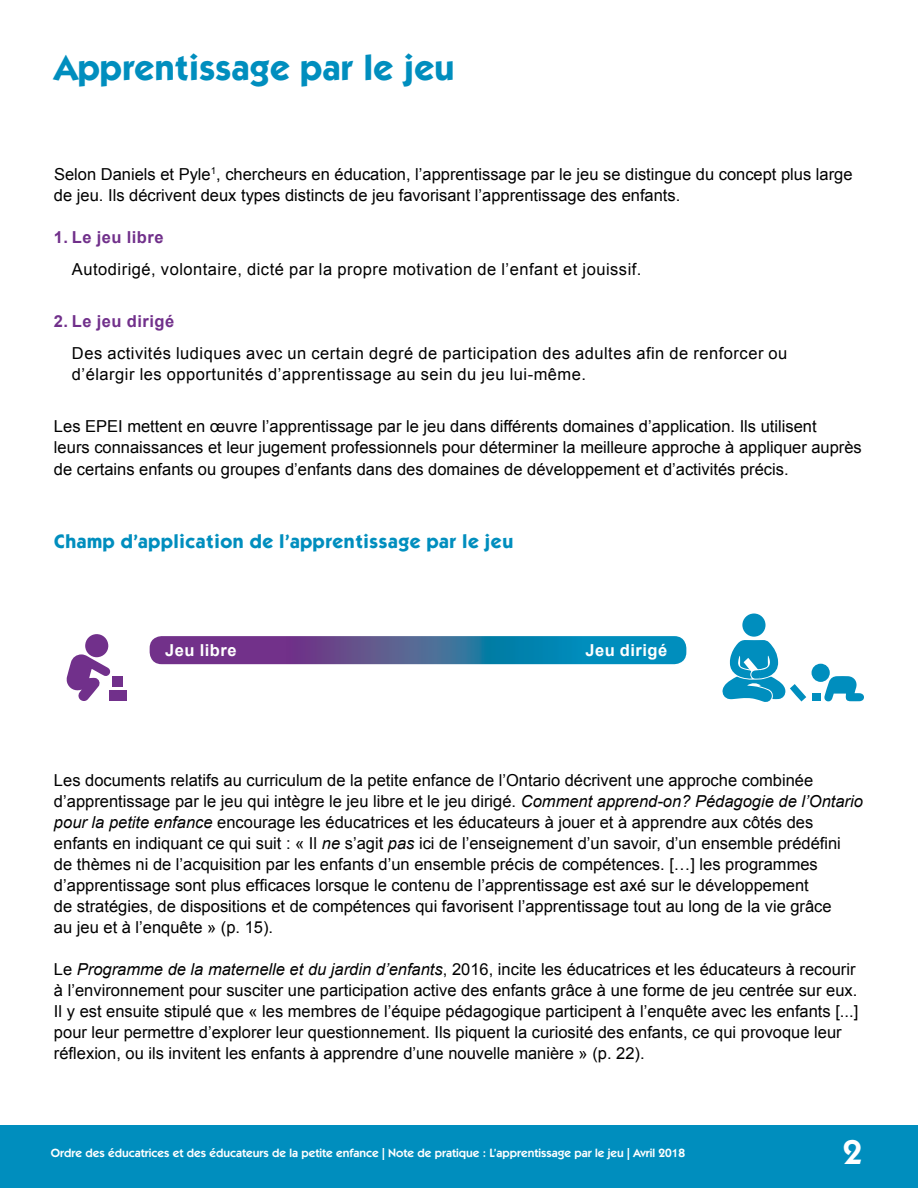
<style>
.page{position:relative;width:918px;height:1188px;background:#fff}
.page>*{position:absolute;margin:0;border:0;box-sizing:border-box;transform-origin:0 0}
.t1{font:700 36px "ITC Kabel Std";letter-spacing:.01em;color:#008ebe}
.t2{font:600 34.5px "ITC Kabel Std";color:#fff}
.t3{font:700 19.5px "ITC Kabel Std";letter-spacing:.03em;color:#008ebe}
.t4{font:16.5px/21px "Arial";color:#000}
.t5{font:16.5px/21px "Arial";letter-spacing:.03em;color:#000}
.t6{font:700 16.5px "Arial";letter-spacing:.03em;color:#71308b}
.t7{font:700 16.5px "Arial";letter-spacing:.03em;color:#fff}
.t8{font:600 12px "ITC Kabel Std";color:#fff}
.s1{font-style:italic}
</style>
<div class="page">
<div style="left:0;top:1125px;width:918px;height:63px;background:#008ebe"></div>
<svg style="left:150px;top:636px;width:536px;height:28px;background:#3f639e"></svg>
<svg style="left:67px;top:654px;width:44px;height:47px"></svg>
<div style="left:85px;top:634px;width:23px;height:23px;background:#71308b;border-radius:50%"></div>
<div style="left:109px;top:690px;width:17px;height:11px;background:#71308b"></div>
<div style="left:112px;top:676px;width:11px;height:11px;background:#71308b"></div>
<svg style="left:824px;top:676px;width:40px;height:26px"></svg>
<div style="left:812px;top:664px;width:18px;height:18px;background:#008ebe;border-radius:50%"></div>
<div style="left:812px;top:694px;width:9px;height:7px;background:#008ebe"></div>
<svg style="left:722px;top:640px;width:84px;height:62px"></svg>
<div style="left:742px;top:614px;width:24px;height:23px;background:#008ebe;border-radius:50%"></div>
<h1 class="t1" style="left:54px;top:46px;width:402px">Apprentissage par le jeu</h1>
<p class="t4" style="left:54px;top:164px;width:800px">Selon Daniels et Pyle<sup>1</sup>, chercheurs en éducation, l’apprentissage par le jeu se distingue du concept plus large de jeu. Ils décrivent deux types distincts de jeu favorisant l’apprentissage des enfants.</p>
<p class="t6" style="left:54px;top:227px;width:111px">1. Le jeu libre</p>
<p class="t5" style="left:72px;top:259px;width:571px">Autodirigé, volontaire, dicté par la propre motivation de l’enfant et jouissif.</p>
<p class="t6" style="left:54px;top:311px;width:122px">2. Le jeu dirigé</p>
<p class="t5" style="left:72px;top:343px;width:717px">Des activités ludiques avec un certain degré de participation des adultes afin de renforcer ou d’élargir les opportunités d’apprentissage au sein du jeu lui-même.</p>
<p class="t4" style="left:54px;top:416px;width:809px">Les EPEI mettent en œuvre l’apprentissage par le jeu dans différents domaines d’application. Ils utilisent<br>leurs connaissances et leur jugement professionnels pour déterminer la meilleure approche à appliquer auprès de certains enfants ou groupes d’enfants dans des domaines de développement et d’activités précis.</p>
<p class="t3" style="left:54px;top:529px;width:461px">Champ d’application de l’apprentissage par le jeu</p>
<p class="t7" style="left:165px;top:640px;width:73px">Jeu libre</p>
<p class="t7" style="left:585px;top:640px;width:83px">Jeu dirigé</p>
<p class="t4" style="left:54px;top:770px;width:810px">Les documents relatifs au curriculum de la petite enfance de l’Ontario décrivent une approche combinée d’apprentissage par le jeu qui intègre le jeu libre et le jeu dirigé. <span class="s1">Comment apprend-on? Pédagogie de l’Ontario pour la petite enfance</span> encourage les éducatrices et les éducateurs à jouer et à apprendre aux côtés des enfants en indiquant ce qui suit : « Il <span class="s1">ne</span> s’agit <span class="s1">pas</span> ici de l’enseignement d’un savoir, d’un ensemble prédéfini de thèmes ni de l’acquisition par les enfants d’un ensemble précis de compétences. […] les programmes d’apprentissage sont plus efficaces lorsque le contenu de l’apprentissage est axé sur le développement<br>de stratégies, de dispositions et de compétences qui favorisent l’apprentissage tout au long de la vie grâce<br>au jeu et à l’enquête » (p. 15).</p>
<p class="t4" style="left:54px;top:959px;width:806px">Le <span class="s1">Programme de la maternelle et du jardin d’enfants</span>, 2016, incite les éducatrices et les éducateurs à recourir à l’environnement pour susciter une participation active des enfants grâce à une forme de jeu centrée sur eux.<br>Il y est ensuite stipulé que « les membres de l’équipe pédagogique participent à l’enquête avec les enfants [...] pour leur permettre d’explorer leur questionnement. Ils piquent la curiosité des enfants, ce qui provoque leur réflexion, ou ils invitent les enfants à apprendre d’une nouvelle manière » (p. 22).</p>
<p class="t8" style="left:51px;top:1146px;width:636px">Ordre des éducatrices et des éducateurs de la petite enfance | Note de pratique : L’apprentissage par le jeu | Avril 2018</p>
<h2 class="t2" style="left:843px;top:1132px;width:21px">2</h2>
</div>
